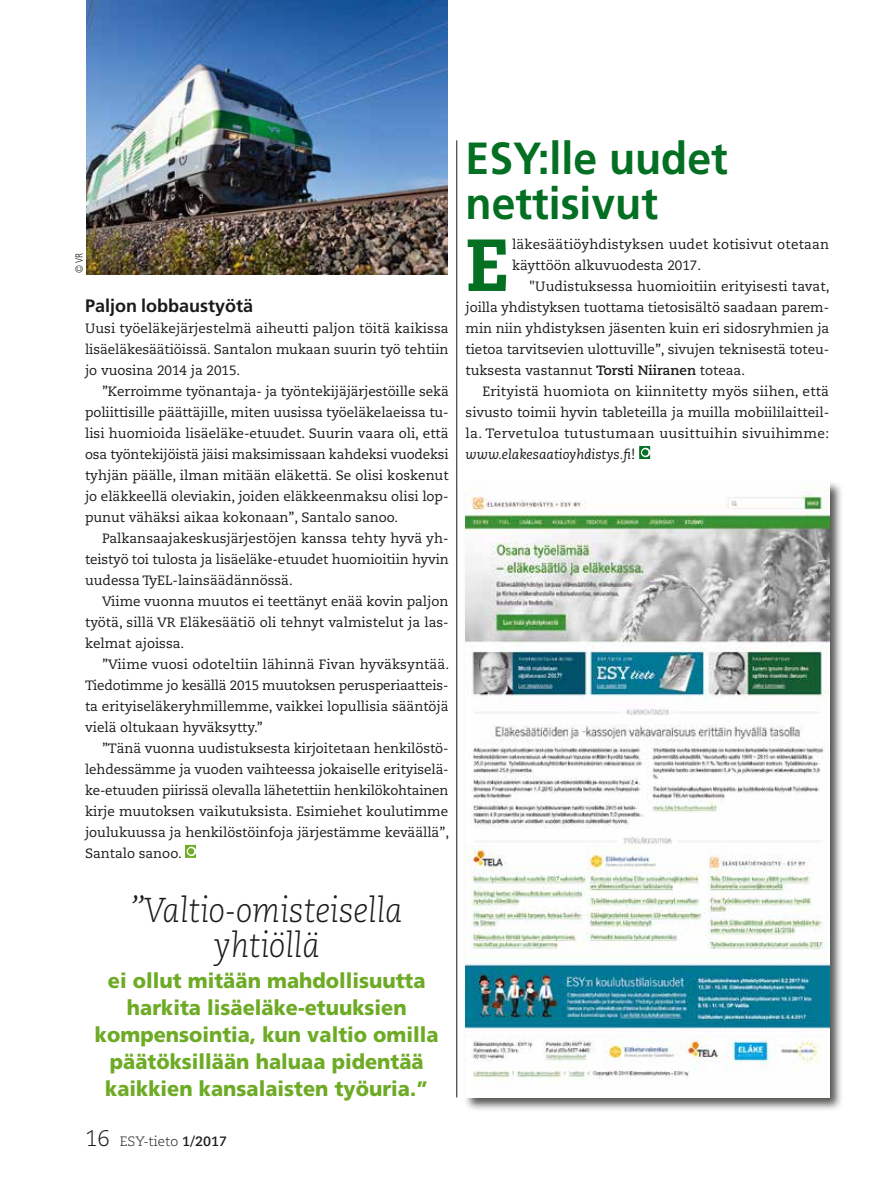
<style>
.page{position:relative;width:893px;height:1191px;background:#fff}
.page>*{position:absolute;margin:0;border:0;box-sizing:border-box;transform-origin:0 0}
.t1{font:800 73.5px "Caecilia LT Std";color:#036f22}
.t2{font:700 45px/45px "Frutiger LT Std";color:#036f22;scale:.95 1}
.t3{font:italic 300 34.5px/34.5px "Caecilia LT Std";color:#1a1a18;text-align:center;scale:.95 1}
.t4{font:900 21px/27px "Frutiger LT Std";color:#6dab25;text-align:center;scale:.95 1}
.t5{font:700 18px "Frutiger LT Std";color:#1a1a18}
.t6{font:13.5px/21px "Caecilia LT Std";color:#1a1a18;text-align:justify}
.t7{font:300 13.5px "Caecilia LT Std";color:#1a1a18}
.t8{font:300 condensed 10.5px "Frutiger LT Std";color:#1a1a18;scale:.95 1}
.s1{font-size:22.5px}
.s2{font-weight:700}
.s3{font-style:italic}
</style>
<div class="page">
<svg style="left:639px;top:446px;width:11px;height:13px"></svg>
<div style="left:463px;top:480px;width:381px;height:631px;background:#1a1a18;opacity:.75"></div>
<img style="left:466px;top:483px;width:363px;height:614px">
<svg style="left:185px;top:845px;width:11px;height:13px"></svg>
<hr style="left:456px;top:140px;width:1px;height:957px;background:#1a1a18">
<img style="left:86px;top:0;width:362px;height:275px">
<p class="t8" style="left:73px;top:273px;width:23px;rotate:-90deg">© VR</p>
<h3 class="t5" style="left:85px;top:295px;width:170px">Paljon lobbaustyötä</h3>
<p class="t6" style="left:85px;top:318px;width:365px">Uusi työeläkejärjestelmä aiheutti paljon töitä kaikissa lisäeläkesäätiöissä. Santalon mukaan suurin työ tehtiin jo vuosina 2014 ja 2015.</p>
<p class="t6" style="left:85px;top:381px;width:365px;text-indent:17px">”Kerroimme työnantaja- ja työntekijäjärjestöille sekä poliittisille päättäjille, miten uusissa työeläkelaeissa tu&shy;lisi huomioida lisäeläke-etuudet. Suurin vaara oli, että osa työntekijöistä jäisi maksimissaan kahdeksi vuodeksi tyhjän päälle, ilman mitään eläkettä. Se olisi koskenut jo eläkkeellä oleviakin, joiden eläkkeenmaksu olisi lop&shy;punut vähäksi aikaa kokonaan”, Santalo sanoo.</p>
<p class="t6" style="left:85px;top:528px;width:365px;text-indent:17px">Palkansaajakeskusjärjestöjen kanssa tehty hyvä yh&shy;teistyö toi tulosta ja lisäeläke-etuudet huomioitiin hyvin uudessa TyEL-lainsäädännössä.</p>
<p class="t6" style="left:85px;top:591px;width:365px;text-indent:17px">Viime vuonna muutos ei teettänyt enää kovin paljon työtä, sillä VR Eläkesäätiö oli tehnyt valmistelut ja las&shy;kelmat ajoissa.</p>
<p class="t6" style="left:85px;top:654px;width:366px;text-indent:17px">”Viime vuosi odoteltiin lähinnä Fivan hyväksyntää.<br>Tiedotimme jo kesällä 2015 muutoksen perusperiaatteis&shy;ta erityiseläkeryhmillemme, vaikkei lopullisia sääntöjä vielä oltukaan hyväksytty.”</p>
<p class="t6" style="left:85px;top:738px;width:366px;text-indent:17px">”Tänä vuonna uudistuksesta kirjoitetaan henkilöstö&shy;lehdessämme ja vuoden vaihteessa jokaiselle erityiselä&shy;ke-etuuden piirissä olevalla lähetettiin henkilökohtainen kirje muutoksen vaikutuksista. Esimiehet koulutimme joulukuussa ja henkilöstöinfoja järjestämme keväällä”, Santalo sanoo.</p>
<h3 class="t3" style="left:131px;top:894px;width:288px">”Valtio-omisteisella yhtiöllä</h3>
<h3 class="t4" style="left:95px;top:967px;width:363px">ei ollut mitään mahdollisuutta harkita lisäeläke-etuuksien kompensointia, kun valtio omilla päätöksillään haluaa pidentää kaikkien kansalaisten työuria.”</h3>
<p class="t7" style="left:85px;top:1133px;width:143px"><span class="s1">16</span> ESY-tieto <span class="s2">1/2017</span></p>
<h2 class="t2" style="left:466px;top:136px;width:277px">ESY:lle uudet nettisivut</h2>
<h1 class="t1" style="left:466px;top:220px;width:45px">E</h1>
<p class="t6" style="left:512px;top:234px;width:318px">läkesäätiöyhdistyksen uudet kotisivut otetaan käyttöön alkuvuodesta 2017.</p>
<p class="t6" style="left:466px;top:276px;width:365px;text-indent:64px">"Uudistuksessa huomioitiin erityisesti tavat, joilla yhdistyksen tuottama tietosisältö saadaan parem&shy;min niin yhdistyksen jäsenten kuin eri sidosryhmien ja tietoa tarvitsevien ulottuville”, sivujen teknisestä toteu&shy;tuksesta vastannut <span class="s2">Torsti Niiranen</span> toteaa.</p>
<p class="t6" style="left:466px;top:381px;width:365px;text-indent:17px">Erityistä huomiota on kiinnitetty myös siihen, että sivusto toimii hyvin tableteilla ja muilla mobiililaitteil&shy;la. Tervetuloa tutustumaan uusittuihin sivuihimme: <span class="s3">www.elakesaatioyhdistys.fi</span>!</p>
</div>
